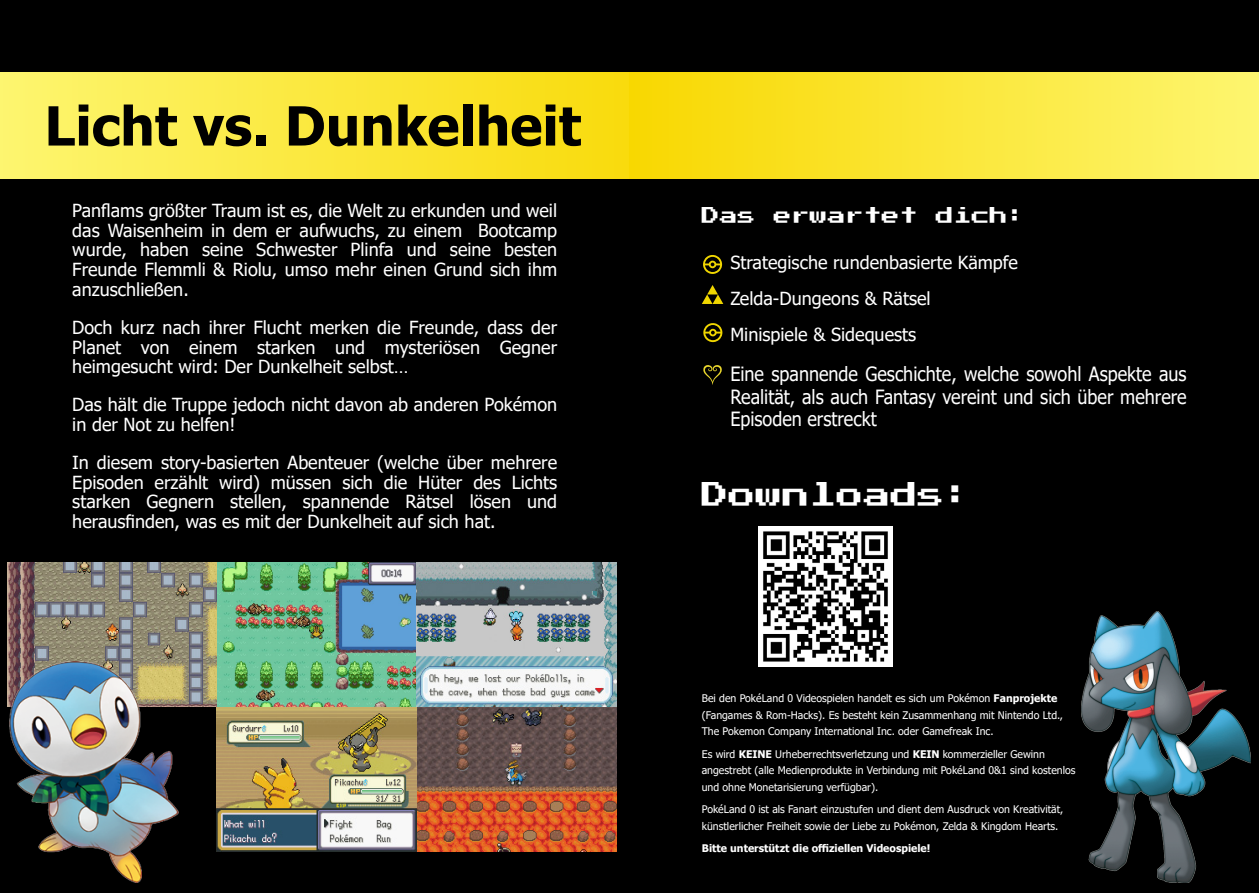
<style>
.page{position:relative;width:1259px;height:893px;background:#fff}
.page>*{position:absolute;margin:0;border:0;box-sizing:border-box;transform-origin:0 0}
.t1{font:700 54px "Tahoma";color:#000}
.t2{font:27px "Press Start 2 P";color:#fff}
.t3{font:19.65px/22.5px "Tahoma";color:#fff;text-align:justify;scale:.92 1}
.t4{font:18px/19.8px "Tahoma";color:#fff;text-align:justify}
.t5{font:18px "Press Start 2 P";color:#fff}
.t6{font:10.5px/16.5px "Tahoma";color:#fff}
.t7{font:700 10.5px "Tahoma";color:#fff}
.s1{font-weight:700}
</style>
<div class="page">
<div style="left:0;top:0;width:642px;height:893px;background:#000"></div>
<div style="left:629px;top:0;width:630px;height:893px;background:#000"></div>
<img style="left:1081px;top:611px;width:169px;height:271px">
<svg style="left:0;top:72px;width:629px;height:107px"></svg>
<div style="left:629px;top:72px;width:630px;height:107px;background:linear-gradient(to right,#f8d801,#fdf66f)"></div>
<svg style="left:703px;top:255px;width:19px;height:19px"></svg>
<svg style="left:703px;top:323px;width:19px;height:19px"></svg>
<svg style="left:702px;top:285px;width:21px;height:19px"></svg>
<svg style="left:703px;top:365px;width:19px;height:20px"></svg>
<img style="left:758px;top:527px;width:134px;height:140px">
<img style="left:217px;top:707px;width:399px;height:144px">
<img style="left:7px;top:562px;width:609px;height:145px">
<img style="left:9px;top:661px;width:169px;height:221px">
<h1 class="t1" style="left:44px;top:104px;width:538px">Licht vs. Dunkelheit</h1>
<p class="t4" style="left:72px;top:202px;width:486px">Panflams größter Traum ist es, die Welt zu erkunden und weil das Waisenheim in dem er aufwuchs, zu einem Bootcamp wurde, haben seine Schwester Plinfa und seine besten Freunde Flemmli &amp; Riolu, umso mehr einen Grund sich ihm anzuschließen.</p>
<p class="t4" style="left:72px;top:319px;width:486px">Doch kurz nach ihrer Flucht merken die Freunde, dass der Planet von einem starken und mysteriösen Gegner heimgesucht wird: Der Dunkelheit selbst…</p>
<p class="t4" style="left:72px;top:396px;width:486px">Das hält die Truppe jedoch nicht davon ab anderen Pokémon in der Not zu helfen!</p>
<p class="t4" style="left:72px;top:454px;width:486px">In diesem story-basierten Abenteuer (welche über mehrere Episoden erzählt wird) müssen sich die Hüter des Lichts starken Gegnern stellen, spannende Rätsel lösen und herausfinden, was es mit der Dunkelheit auf sich hat.</p>
<p class="t5" style="left:702px;top:208px;width:326px">Das erwartet dich:</p>
<p class="t4" style="left:730px;top:246px;width:289px;line-height:36px;text-align:left">Strategische rundenbasierte Kämpfe<br>Zelda-Dungeons &amp; Rätsel<br>Minispiele &amp; Sidequests</p>
<p class="t3" style="left:730px;top:364px;width:497px">Eine spannende Geschichte, welche sowohl Aspekte aus Realität, als auch Fantasy vereint und sich über mehrere Episoden erstreckt</p>
<h2 class="t2" style="left:702px;top:484px;width:272px">Downloads:</h2>
<p class="t6" style="left:702px;top:691px;width:363px">Bei den PokéLand 0 Videospielen handelt es sich um Pokémon <span class="s1">Fanprojekte </span>(Fangames &amp; Rom-Hacks). Es besteht kein Zusammenhang mit Nintendo Ltd.,<br>The Pokemon Company International Inc. oder Gamefreak Inc.</p>
<p class="t6" style="left:702px;top:747px;width:375px">Es wird <span class="s1">KEINE</span> Urheberrechtsverletzung und <span class="s1">KEIN</span> kommerzieller Gewinn angestrebt (alle Medienprodukte in Verbindung mit PokéLand 0&amp;1 sind kostenlos und ohne Monetarisierung verfügbar).</p>
<p class="t6" style="left:702px;top:802px;width:363px">PokéLand 0 ist als Fanart einzustufen und dient dem Ausdruck von Kreativität, künstlerlicher Freiheit sowie der Liebe zu Pokémon, Zelda &amp; Kingdom Hearts.</p>
<p class="t7" style="left:702px;top:844px;width:230px">Bitte unterstützt die offiziellen Videospiele!</p>
</div>
